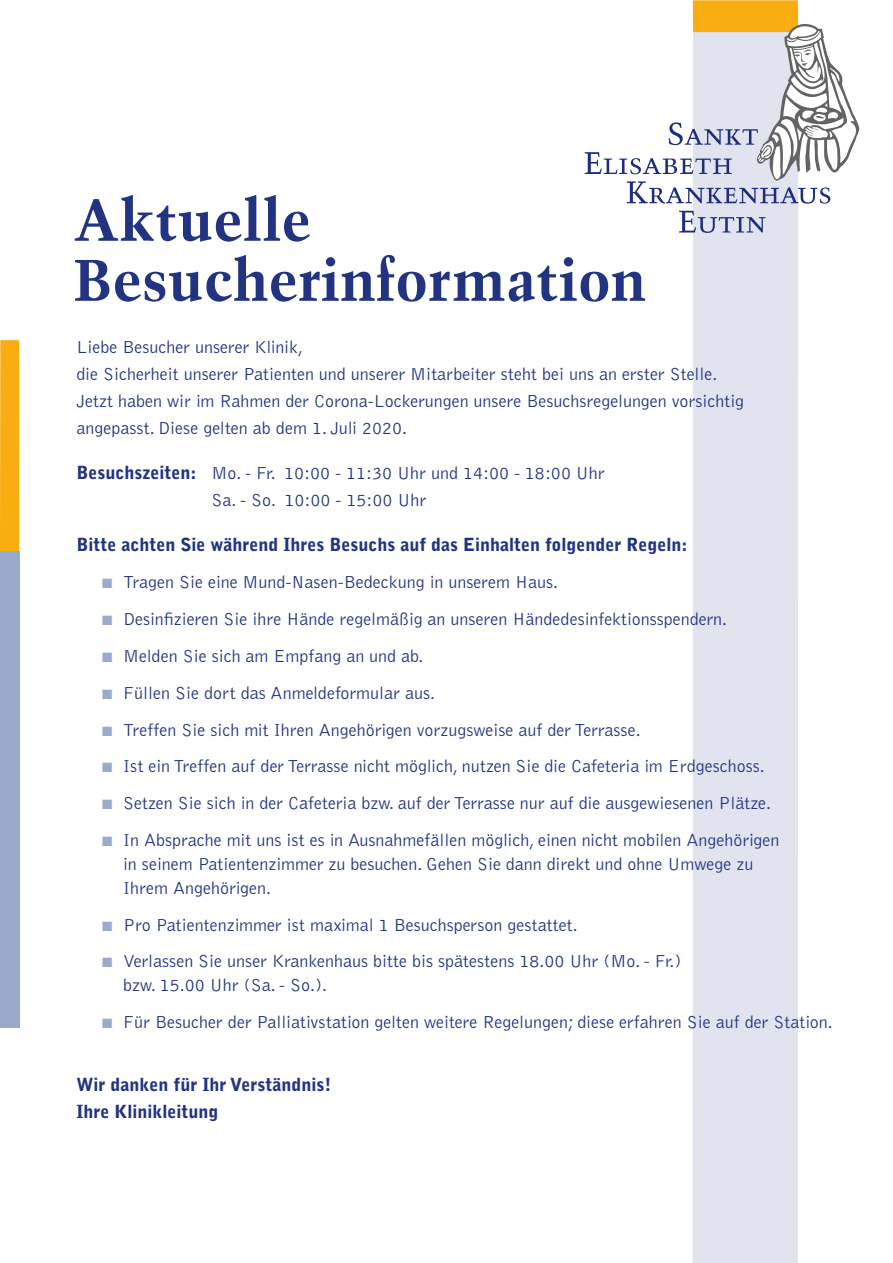
<style>
.page{position:relative;width:893px;height:1263px;background:#fff}
.page>*{position:absolute;margin:0;border:0;box-sizing:border-box;transform-origin:0 0}
.t1{font:700 58.5px/60px "Trump Mediaeval LT Std";color:#223382}
.t2{font:300 18px/27px "Bell Gothic Std";color:#223382}
.t3{font:900 18px/27px "Bell Gothic Std";color:#223382}
.s1{font-weight:900}
.s2{color:#9aaaca}
</style>
<div class="page">
<div style="left:693px;top:233px;width:105px;height:1030px;background:#e1e4ef"></div>
<div style="left:693px;top:0;width:105px;height:32px;background:#f9ad10"></div>
<svg style="left:585px;top:20px;width:274px;height:213px"></svg>
<div style="left:0;top:340px;width:19px;height:211px;background:#f9ad10"></div>
<div style="left:0;top:551px;width:19px;height:477px;background:#9aaaca"></div>
<h1 class="t1" style="left:74px;top:189px;width:574px">Aktuelle<br>Besucherinformation</h1>
<p class="t2" style="left:77px;top:334px;width:669px">Liebe Besucher unserer Klinik,<br>die Sicherheit unserer Patienten und unserer Mitarbeiter steht bei uns an erster Stelle.<br>Jetzt haben wir im Rahmen der Corona-Lockerungen unsere Besuchsregelungen vorsichtig angepasst. Diese gelten ab dem 1. Juli 2020.</p>
<p class="t2" style="left:212px;top:460px;width:395px;text-indent:-135px"><span class="s1">Besuchszeiten:</span> Mo. - Fr. 10:00 - 11:30 Uhr und 14:00 - 18:00 Uhr<br>Sa. - So. 10:00 - 15:00 Uhr</p>
<p class="t3" style="left:77px;top:532px;width:612px">Bitte achten Sie während Ihres Besuchs auf das Einhalten folgender Regeln:</p>
<p class="t2" style="left:102px;top:569px;width:458px"><span class="s2">■</span> Tragen Sie eine Mund-Nasen-Bedeckung in unserem Haus.</p>
<p class="t2" style="left:102px;top:606px;width:627px"><span class="s2">■</span> Desinfizieren Sie ihre Hände regelmäßig an unseren Händedesinfektionsspendern.</p>
<p class="t2" style="left:102px;top:643px;width:323px"><span class="s2">■</span> Melden Sie sich am Empfang an und ab.</p>
<p class="t2" style="left:102px;top:680px;width:335px"><span class="s2">■</span> Füllen Sie dort das Anmeldeformular aus.</p>
<p class="t2" style="left:102px;top:716px;width:540px"><span class="s2">■</span> Treffen Sie sich mit Ihren Angehörigen vorzugsweise auf der Terrasse.</p>
<p class="t2" style="left:102px;top:753px;width:664px"><span class="s2">■</span> Ist ein Treffen auf der Terrasse nicht möglich, nutzen Sie die Cafeteria im Erdgeschoss.</p>
<p class="t2" style="left:102px;top:790px;width:671px"><span class="s2">■</span> Setzen Sie sich in der Cafeteria bzw. auf der Terrasse nur auf die ausgewiesenen Plätze.</p>
<p class="t2" style="left:123px;top:828px;width:658px;line-height:24px;text-indent:-21px"><span class="s2">■</span> In Absprache mit uns ist es in Ausnahmefällen möglich, einen nicht mobilen Angehörigen in seinem Patientenzimmer zu besuchen. Gehen Sie dann direkt und ohne Umwege zu<br>Ihrem Angehörigen.</p>
<p class="t2" style="left:102px;top:911px;width:477px"><span class="s2">■</span> Pro Patientenzimmer ist maximal 1 Besuchsperson gestattet.</p>
<p class="t2" style="left:123px;top:950px;width:560px;line-height:24px;text-indent:-21px"><span class="s2">■</span> Verlassen Sie unser Krankenhaus bitte bis spätestens 18.00 Uhr (Mo. - Fr.) bzw. 15.00 Uhr (Sa. - So.).</p>
<p class="t2" style="left:102px;top:1009px;width:732px"><span class="s2">■</span> Für Besucher der Palliativstation gelten weitere Regelungen; diese erfahren Sie auf der Station.</p>
<p class="t3" style="left:77px;top:1072px;width:257px">Wir danken für Ihr Verständnis!<br>Ihre Klinikleitung</p>
</div>
